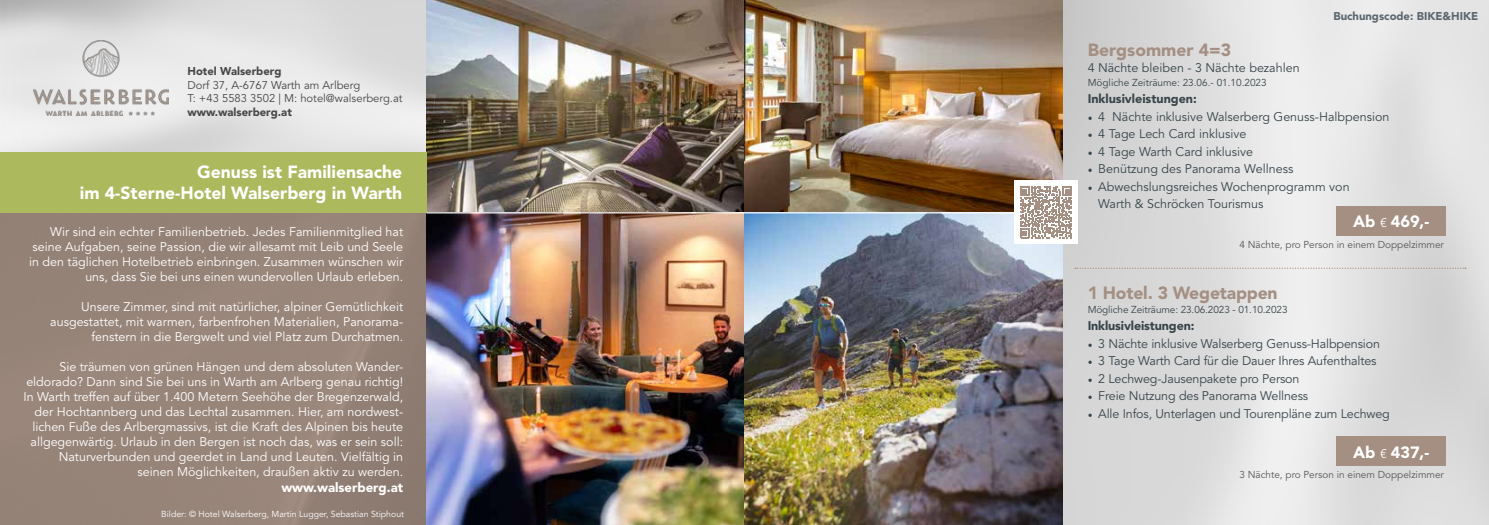
<style>
.page{position:relative;width:1489px;height:525px;background:#fff}
.page>*{position:absolute;margin:0;border:0;box-sizing:border-box;transform-origin:0 0}
.t1{font:900 17.5px/21px "Avenir LT Std";color:#fff;text-align:right}
.t2{font:900 17.5px "Avenir LT Std";letter-spacing:-.01em;color:#a48f82}
.t3{font:900 16.25px "Avenir LT Std";color:#fff}
.t4{font:900 13.12px "Avenir LT Std";color:#fff}
.t5{font:12.5px/15px "Avenir LT Std";color:#fff;text-align:right}
.t6{font:12.5px/17.5px "Avenir LT Std";letter-spacing:-.01em;color:#38454a}
.t7{font:900 12.5px "Avenir LT Std";letter-spacing:-.005em;color:#38454a}
.t8{font:11.25px/13.5px "Avenir LT Std";color:#474746}
.t9{font:900 11.25px "Avenir LT Std";color:#474746}
.t10{font:900 11.25px "Avenir LT Std";color:#5b6770}
.t11{font:10px "Avenir LT Std";letter-spacing:-.01em;color:#38454a}
.t12{font:10px "Avenir LT Std";color:#575756}
.t13{font:8.75px "Avenir LT Std";color:#fff}
.s1{font-family:"Minion Pro"}
.s2{font-weight:400;font-size:12.5px}
</style>
<div class="page">
<img style="left:1062px;top:0;width:426px;height:524px">
<img style="left:0;top:213px;width:1062px;height:311px">
<img style="left:426px;top:0;width:636px;height:216px">
<div style="left:1336px;top:436px;width:109px;height:29px;background:#a48f82"></div>
<svg style="left:1075px;top:267px;width:390px;height:2px"></svg>
<div style="left:0;top:152px;width:426px;height:61px;background:#acb95d"></div>
<div style="left:1336px;top:206px;width:109px;height:29px;background:#a48f82"></div>
<img style="left:33px;top:41px;width:135px;height:75px">
<hr style="left:426px;top:212px;width:636px;height:1px;background:#fff">
<div style="left:1014px;top:180px;width:63px;height:64px;background:#fff"></div>
<svg style="left:1020px;top:186px;width:52px;height:52px"></svg>
<p class="t9" style="left:187px;top:65px;width:95px">Hotel Walserberg</p>
<p class="t8" style="left:187px;top:78px;width:217px">Dorf 37, A-6767 Warth am Arlberg<br>T: +43 5583 3502 | M: hotel@walserberg.at</p>
<p class="t9" style="left:187px;top:105px;width:106px">www.walserberg.at</p>
<h1 class="t1" style="left:80px;top:161px;width:324px">Genuss ist Familiensache<br>im 4-Sterne-Hotel Walserberg in Warth</h1>
<p class="t5" style="left:29px;top:224px;width:375px">Wir sind ein echter Familienbetrieb. Jedes Familienmitglied hat seine Aufgaben, seine Passion, die wir allesamt mit Leib und Seele in den täglichen Hotelbetrieb einbringen. Zusammen wünschen wir uns, dass Sie bei uns einen wundervollen Urlaub erleben.</p>
<p class="t5" style="left:50px;top:299px;width:354px">Unsere Zimmer, sind mit natürlicher, alpiner Gemütlichkeit ausgestattet, mit warmen, farbenfrohen Materialien, Panorama&shy;fenstern in die Bergwelt und viel Platz zum Durchatmen.</p>
<p class="t5" style="left:23px;top:359px;width:381px">Sie träumen von grünen Hängen und dem absoluten Wander&shy;eldorado? Dann sind Sie bei uns in Warth am Arlberg genau richtig!<br>In Warth treffen auf über 1.400 Metern Seehöhe der Bregenzerwald, der Hochtannberg und das Lechtal zusammen. Hier, am nordwest&shy;lichen Fuße des Arlbergmassivs, ist die Kraft des Alpinen bis heute allgegenwärtig. Urlaub in den Bergen ist noch das, was er sein soll:<br>Naturverbunden und geerdet in Land und Leuten. Vielfältig in seinen Möglichkeiten, draußen aktiv zu werden.</p>
<p class="t4" style="left:281px;top:479px;width:123px">www.walserberg.at</p>
<p class="t13" style="left:161px;top:509px;width:244px">Bilder: © Hotel Walserberg, Martin Lugger, Sebastian Stiphout</p>
<p class="t10" style="left:1333px;top:10px;width:146px">Buchungscode: BIKE&amp;HIKE</p>
<h1 class="t2" style="left:1087px;top:39px;width:145px">Bergsommer 4=3</h1>
<p class="t6" style="left:1087px;top:59px;width:213px">4 Nächte bleiben - 3 Nächte bezahlen</p>
<p class="t11" style="left:1087px;top:77px;width:180px">Mögliche Zeiträume: 23.06.- 01.10.2023</p>
<p class="t7" style="left:1087px;top:91px;width:111px">Inklusivleistungen:</p>
<p class="t6" style="left:1087px;top:108px;width:303px"><span class="s1">•</span> 4 Nächte inklusive Walserberg Genuss-Halbpension</p>
<p class="t6" style="left:1087px;top:126px;width:160px"><span class="s1">•</span> 4 Tage Lech Card inklusive</p>
<p class="t6" style="left:1087px;top:143px;width:167px"><span class="s1">•</span> 4 Tage Warth Card inklusive</p>
<p class="t6" style="left:1087px;top:161px;width:207px"><span class="s1">•</span> Benützung des Panorama Wellness</p>
<p class="t6" style="left:1098px;top:178px;width:253px;text-indent:-11px"><span class="s1">•</span> Abwechslungsreiches Wochenprogramm von<br>Warth &amp; Schröcken Tourismus</p>
<h2 class="t3" style="left:1352px;top:211px;width:77px">Ab <span class="s2">€</span> 469,-</h2>
<p class="t12" style="left:1239px;top:239px;width:206px">4 Nächte, pro Person in einem Doppelzimmer</p>
<h1 class="t2" style="left:1087px;top:282px;width:191px">1 Hotel. 3 Wegetappen</h1>
<p class="t11" style="left:1087px;top:303px;width:201px">Mögliche Zeiträume: 23.06.2023 - 01.10.2023</p>
<p class="t7" style="left:1087px;top:318px;width:108px">Inklusivleistungen:</p>
<p class="t6" style="left:1087px;top:335px;width:294px"><span class="s1">•</span> 3 Nächte inklusive Walserberg Genuss-Halbpension</p>
<p class="t6" style="left:1087px;top:352px;width:290px"><span class="s1">•</span> 3 Tage Warth Card für die Dauer Ihres Aufenthaltes</p>
<p class="t6" style="left:1087px;top:370px;width:213px"><span class="s1">•</span> 2 Lechweg-Jausenpakete pro Person</p>
<p class="t6" style="left:1087px;top:387px;width:222px"><span class="s1">•</span> Freie Nutzung des Panorama Wellness</p>
<p class="t6" style="left:1087px;top:405px;width:304px"><span class="s1">•</span> Alle Infos, Unterlagen und Tourenpläne zum Lechweg</p>
<h2 class="t3" style="left:1352px;top:442px;width:77px">Ab <span class="s2">€</span> 437,-</h2>
<p class="t12" style="left:1239px;top:468px;width:206px">3 Nächte, pro Person in einem Doppelzimmer</p>
</div>
